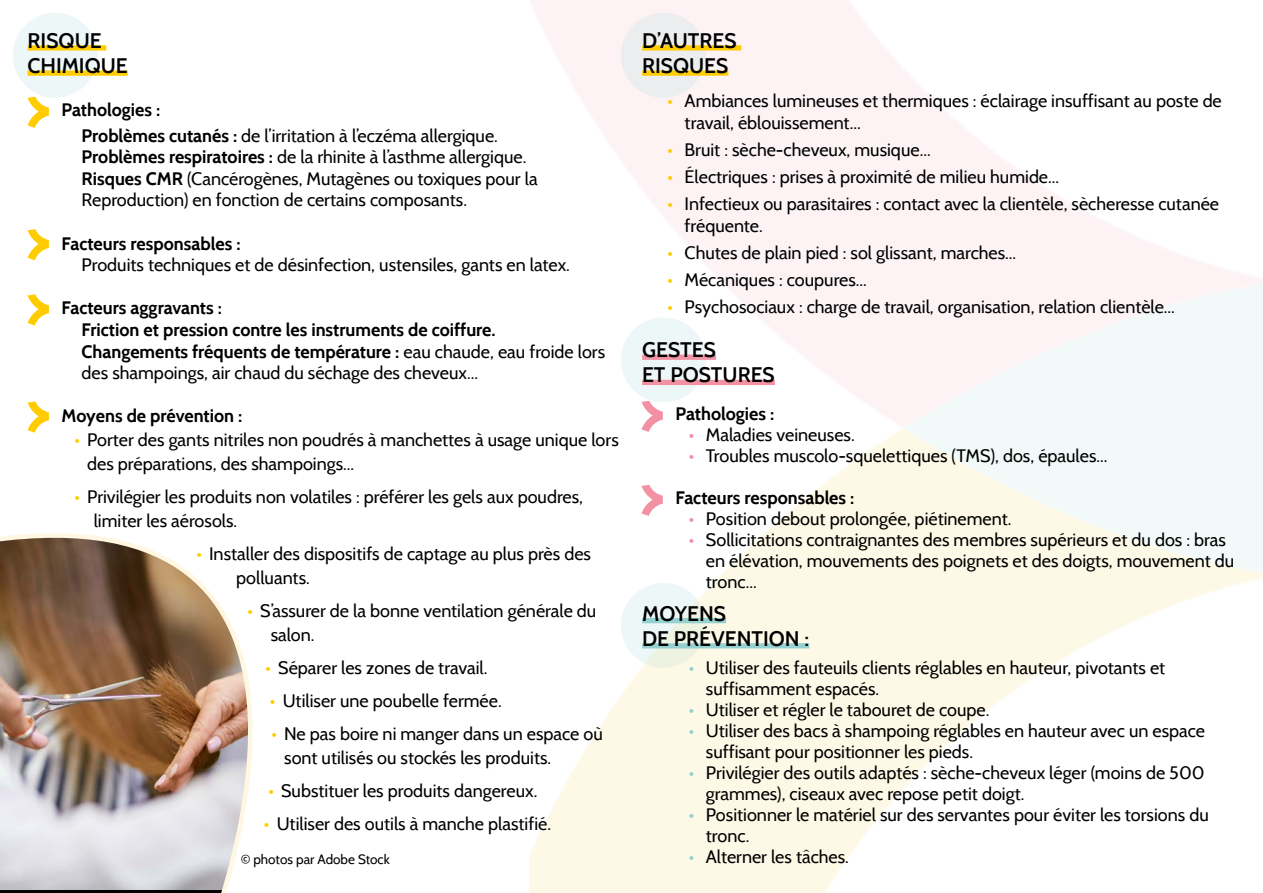
<style>
.page{position:relative;width:1263px;height:893px;background:#fff}
.page>*{position:absolute;margin:0;border:0;box-sizing:border-box;transform-origin:0 0}
.t1{font:600 21px/25.2px "Cabin";color:#000}
.t2{font:18px/21px "Cabin";color:#000}
.t3{font:700 18px/21.6px "Cabin";color:#000}
.t4{font:13.5px "Cabin";color:#000}
.s1{font-weight:700}
.s2{font-weight:400}
.s3{color:#fc0}
.s4{color:#f191a3}
.s5{color:#94d1d0}
</style>
<div class="page">
<svg style="left:621px;top:583px;width:85px;height:85px;background:#ecf5ef"></svg>
<div style="left:621px;top:317px;width:85px;height:85px;background:#eef7f7;border-radius:50%"></div>
<div style="left:13px;top:13px;width:85px;height:85px;background:#eef7f7;border-radius:50%"></div>
<div style="left:621px;top:13px;width:85px;height:85px;background:#ecedee;border-radius:50%"></div>
<div style="left:642px;top:45px;width:99px;height:6px;background:#fc0"></div>
<div style="left:642px;top:70px;width:86px;height:6px;background:#fc0"></div>
<div style="left:642px;top:355px;width:74px;height:5px;background:#f191a3"></div>
<div style="left:642px;top:380px;width:133px;height:5px;background:#f191a3"></div>
<div style="left:642px;top:618px;width:84px;height:5px;background:#94d1d0"></div>
<div style="left:642px;top:643px;width:167px;height:5px;background:#94d1d0"></div>
<div style="left:28px;top:45px;width:78px;height:6px;background:#fc0"></div>
<div style="left:28px;top:70px;width:100px;height:6px;background:#fc0"></div>
<svg style="left:28px;top:97px;width:21px;height:31px"></svg>
<svg style="left:28px;top:229px;width:21px;height:31px"></svg>
<svg style="left:28px;top:294px;width:21px;height:31px"></svg>
<img style="left:0;top:533px;width:253px;height:360px">
<svg style="left:28px;top:401px;width:21px;height:32px"></svg>
<svg style="left:641px;top:485px;width:22px;height:31px"></svg>
<svg style="left:641px;top:401px;width:22px;height:31px"></svg>
<p class="t1" style="left:28px;top:28px;width:102px">RISQUE<br>CHIMIQUE</p>
<p class="t2" style="left:82px;top:97px;width:418px;line-height:25.2px;text-indent:-20px"><span class="s1">Pathologies :<br>Problèmes cutanés :</span> de l’irritation à l’eczéma allergique.</p>
<p class="t2" style="left:82px;top:146px;width:458px;line-height:21.6px"><span class="s1">Problèmes respiratoires :</span> de la rhinite à l’asthme allergique.<br><span class="s1">Risques CMR</span> (Cancérogènes, Mutagènes ou toxiques pour la<br>Reproduction) en fonction de certains composants.</p>
<p class="t3" style="left:62px;top:232px;width:180px">Facteurs responsables :</p>
<p class="t2" style="left:82px;top:254px;width:490px">Produits techniques et de désinfection, ustensiles, gants en latex.</p>
<p class="t3" style="left:82px;top:297px;width:525px;text-indent:-20px">Facteurs aggravants :<br>Friction et pression contre les instruments de coiffure.<br>Changements fréquents de température : <span class="s2">eau chaude, eau froide lors des shampoings, air chaud du séchage des cheveux...</span></p>
<p class="t3" style="left:62px;top:405px;width:182px">Moyens de prévention :</p>
<p class="t2" style="left:87px;top:428px;width:533px;line-height:24px;text-indent:-13px"><span class="s3">•</span> Porter des gants nitriles non poudrés à manchettes à usage unique lors des préparations, des shampoings...</p>
<p class="t2" style="left:94px;top:485px;width:491px;line-height:24px;text-indent:-19px"><span class="s3">•</span> Privilégier les produits non volatiles : préférer les gels aux poudres, limiter les aérosols.</p>
<p class="t2" style="left:236px;top:542px;width:356px;line-height:24px;text-indent:-40px"><span class="s3">•</span> Installer des dispositifs de captage au plus près des polluants.</p>
<p class="t2" style="left:271px;top:599px;width:327px;line-height:24px;text-indent:-23px"><span class="s3">•</span> S’assurer de la bonne ventilation générale du salon.</p>
<p class="t2" style="left:265px;top:657px;width:223px"><span class="s3">•</span> Séparer les zones de travail.</p>
<p class="t2" style="left:270px;top:690px;width:233px"><span class="s3">•</span> Utiliser une poubelle fermée.</p>
<p class="t2" style="left:284px;top:722px;width:320px;line-height:24px;text-indent:-13px"><span class="s3">•</span> Ne pas boire ni manger dans un espace où sont utilisés ou stockés les produits.</p>
<p class="t2" style="left:268px;top:780px;width:270px"><span class="s3">•</span> Substituer les produits dangereux.</p>
<p class="t2" style="left:264px;top:813px;width:289px"><span class="s3">•</span> Utiliser des outils à manche plastifié.</p>
<p class="t4" style="left:241px;top:851px;width:151px">© photos par Adobe Stock</p>
<p class="t1" style="left:642px;top:28px;width:96px">D’AUTRES<br>RISQUES</p>
<p class="t2" style="left:685px;top:90px;width:539px;line-height:21.6px;text-indent:-17px"><span class="s3">•</span> Ambiances lumineuses et thermiques : éclairage insuffisant au poste de travail, éblouissement...</p>
<p class="t2" style="left:668px;top:139px;width:265px"><span class="s3">•</span> Bruit : sèche-cheveux, musique...</p>
<p class="t2" style="left:668px;top:166px;width:393px"><span class="s3">•</span> Électriques : prises à proximité de milieu humide...</p>
<p class="t2" style="left:685px;top:193px;width:536px;line-height:21.6px;text-indent:-17px"><span class="s3">•</span> Infectieux ou parasitaires : contact avec la clientèle, sècheresse cutanée fréquente.</p>
<p class="t2" style="left:668px;top:242px;width:350px"><span class="s3">•</span> Chutes de plain pied : sol glissant, marches...</p>
<p class="t2" style="left:668px;top:269px;width:201px"><span class="s3">•</span> Mécaniques : coupures...</p>
<p class="t2" style="left:668px;top:296px;width:509px"><span class="s3">•</span> Psychosociaux : charge de travail, organisation, relation clientèle...</p>
<p class="t1" style="left:642px;top:337px;width:134px">GESTES<br>ET POSTURES</p>
<p class="t3" style="left:676px;top:403px;width:100px">Pathologies :</p>
<p class="t2" style="left:689px;top:424px;width:167px"><span class="s4">•</span> Maladies veineuses.</p>
<p class="t2" style="left:689px;top:445px;width:420px"><span class="s4">•</span> Troubles muscolo-squelettiques (TMS), dos, épaules...</p>
<p class="t3" style="left:676px;top:487px;width:180px">Facteurs responsables :</p>
<p class="t2" style="left:689px;top:508px;width:324px"><span class="s4">•</span> Position debout prolongée, piétinement.</p>
<p class="t2" style="left:706px;top:529px;width:530px;text-indent:-17px"><span class="s4">•</span> Sollicitations contraignantes des membres supérieurs et du dos : bras en élévation, mouvements des poignets et des doigts, mouvement du tronc...</p>
<p class="t1" style="left:642px;top:601px;width:169px">MOYENS<br>DE PRÉVENTION :</p>
<p class="t2" style="left:706px;top:657px;width:461px;text-indent:-17px"><span class="s5">•</span> Utiliser des fauteuils clients réglables en hauteur, pivotants et suffisamment espacés.</p>
<p class="t2" style="left:689px;top:699px;width:302px"><span class="s5">•</span> Utiliser et régler le tabouret de coupe.</p>
<p class="t2" style="left:706px;top:720px;width:501px;text-indent:-17px"><span class="s5">•</span> Utiliser des bacs à shampoing réglables en hauteur avec un espace suffisant pour positionner les pieds.</p>
<p class="t2" style="left:706px;top:762px;width:500px;text-indent:-17px"><span class="s5">•</span> Privilégier des outils adaptés : sèche-cheveux léger (moins de 500 grammes), ciseaux avec repose petit doigt.</p>
<p class="t2" style="left:706px;top:804px;width:504px;text-indent:-17px"><span class="s5">•</span> Positionner le matériel sur des servantes pour éviter les torsions du tronc.</p>
<p class="t2" style="left:689px;top:846px;width:162px"><span class="s5">•</span> Alterner les tâches.</p>
</div>
